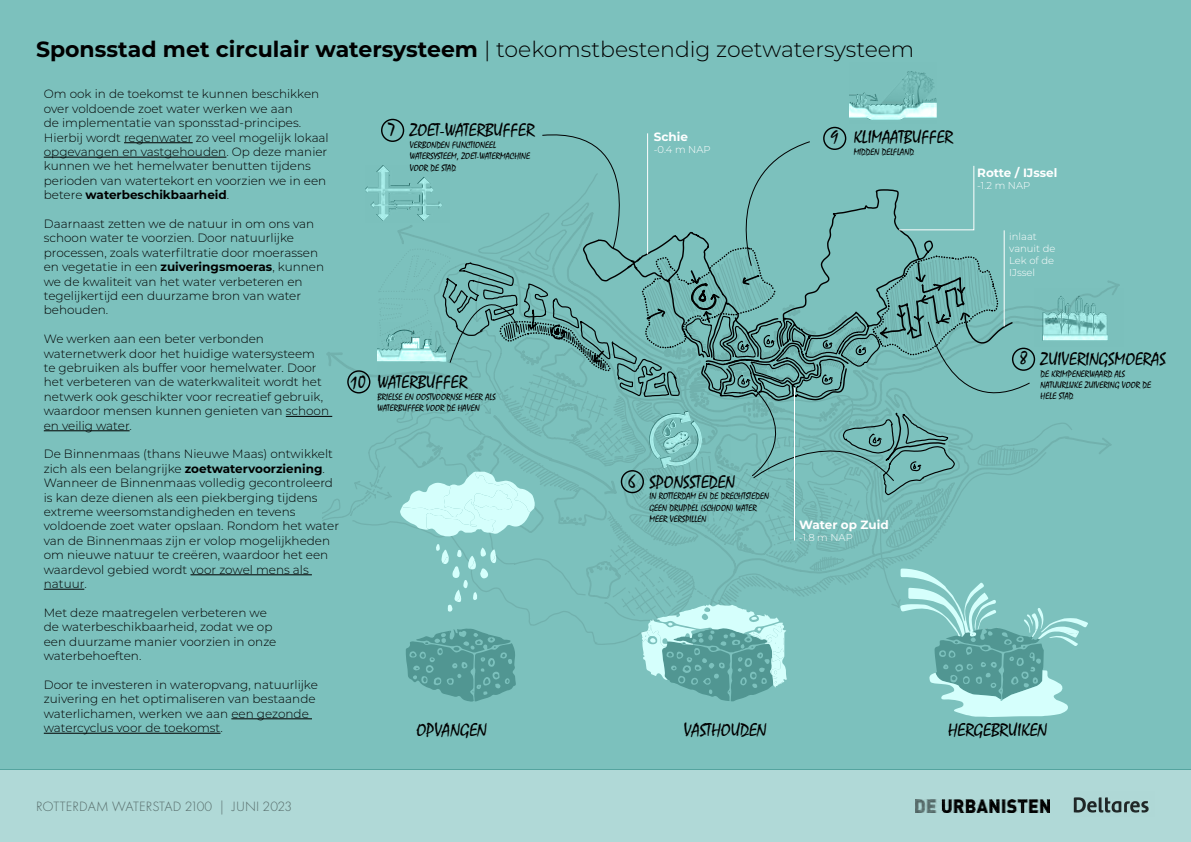
<style>
.page{position:relative;width:1191px;height:842px;background:#fff}
.page>*{position:absolute;margin:0;border:0;box-sizing:border-box;transform-origin:0 0}
.t1{font:300 22px "Montserrat";color:#000}
.t2{font:18.6px "Mistral";color:#000}
.t3{font:18.4px "Mistral";color:#000}
.t4{font:300 14px "Futura PT";color:#818181}
.t5{font:300 12px/14.4px "Montserrat";color:#000}
.t6{font:700 12px "Montserrat";color:#fff}
.t7{font:300 10px/12px "Montserrat";color:#fff}
.t8{font:9.5px/11.4px "Mistral";color:#000}
.s1{font-weight:700}
</style>
<div class="page">
<div style="left:0;top:0;width:1191px;height:770px;background:#7cc1bd"></div>
<div style="left:0;top:770px;width:1191px;height:72px;background:#b0d9d7"></div>
<div style="left:381px;top:119px;width:23px;height:23px;border:1px solid #000;border-radius:50%"></div>
<hr style="left:124px;top:142px;width:69px;height:1px;background:#000">
<hr style="left:44px;top:157px;width:182px;height:1px;background:#000">
<hr style="left:286px;top:416px;width:46px;height:1px;background:#000">
<hr style="left:44px;top:430px;width:86px;height:1px;background:#000">
<hr style="left:190px;top:574px;width:122px;height:1px;background:#000">
<hr style="left:44px;top:589px;width:40px;height:1px;background:#000">
<hr style="left:231px;top:718px;width:81px;height:1px;background:#000">
<hr style="left:44px;top:733px;width:176px;height:1px;background:#000">
<img style="left:849px;top:71px;width:87px;height:49px">
<svg style="left:322px;top:127px;width:798px;height:590px"></svg>
<hr style="left:794px;top:388px;width:1px;height:152px;background:#fff">
<hr style="left:647px;top:133px;width:1px;height:121px;background:#fff">
<hr style="left:1003px;top:230px;width:1px;height:96px;background:#fff">
<h1 class="t1" style="left:36px;top:35px;width:880px"><span class="s1">Sponsstad met circulair watersysteem</span> | toekomstbestendig zoetwatersysteem</h1>
<p class="t5" style="left:44px;top:86px;width:286px">Om ook in de toekomst te kunnen beschikken over voldoende zoet water werken we aan<br>de implementatie van sponsstad-principes.<br>Hierbij wordt regenwater zo veel mogelijk lokaal opgevangen en vastgehouden. Op deze manier kunnen we het hemelwater benutten tijdens perioden van watertekort en voorzien we in een betere <span class="s1">waterbeschikbaarheid</span>.</p>
<p class="t5" style="left:44px;top:216px;width:282px">Daarnaast zetten we de natuur in om ons van schoon water te voorzien. Door natuurlijke processen, zoals waterfiltratie door moerassen en vegetatie in een <span class="s1">zuiveringsmoeras</span>, kunnen we de kwaliteit van het water verbeteren en tegelijkertijd een duurzame bron van water behouden.</p>
<p class="t5" style="left:44px;top:331px;width:287px">We werken aan een beter verbonden waternetwerk door het huidige watersysteem te gebruiken als buffer voor hemelwater. Door het verbeteren van de waterkwaliteit wordt het netwerk ook geschikter voor recreatief gebruik, waardoor mensen kunnen genieten van schoon en veilig water.</p>
<p class="t5" style="left:44px;top:446px;width:297px">De Binnenmaas (thans Nieuwe Maas) ontwikkelt zich als een belangrijke <span class="s1">zoetwatervoorziening</span>.<br>Wanneer de Binnenmaas volledig gecontroleerd is kan deze dienen als een piekberging tijdens extreme weersomstandigheden en tevens voldoende zoet water opslaan. Rondom het water van de Binnenmaas zijn er volop mogelijkheden om nieuwe natuur te creëren, waardoor het een waardevol gebied wordt voor zowel mens als natuur.</p>
<p class="t5" style="left:44px;top:605px;width:234px">Met deze maatregelen verbeteren we de waterbeschikbaarheid, zodat we op een duurzame manier voorzien in onze waterbehoeften.</p>
<p class="t5" style="left:44px;top:677px;width:276px">Door te investeren in wateropvang, natuurlijke zuivering en het optimaliseren van bestaande waterlichamen, werken we aan een gezonde watercyclus voor de toekomst.</p>
<h3 class="t3" style="left:389px;top:118px;width:8px">7</h3>
<h3 class="t3" style="left:410px;top:120px;width:126px">ZOET-WATERBUFFER</h3>
<p class="t8" style="left:410px;top:139px;width:122px">VERBONDEN FUNCTIONEEL<br>WATERSYSTEEM, ZOET-WATERMACHINE<br>VOOR DE STAD</p>
<h3 class="t3" style="left:350px;top:371px;width:17px">10</h3>
<h3 class="t3" style="left:377px;top:371px;width:91px">WATERBUFFER</h3>
<p class="t8" style="left:377px;top:391px;width:120px">BRIELSE EN OOSTVOORNSE MEER ALS<br>WATERBUFFER VOOR DE HAVEN</p>
<p class="t6" style="left:653px;top:128px;width:36px">Schie</p>
<p class="t7" style="left:653px;top:143px;width:58px">-0.4 m NAP</p>
<h3 class="t3" style="left:628px;top:470px;width:9px">6</h3>
<h3 class="t3" style="left:649px;top:471px;width:87px">SPONSSTEDEN</h3>
<p class="t8" style="left:649px;top:491px;width:121px">IN ROTTERDAM EN DE DRECHTSTEDEN<br>GEEN DRUPPEL (SCHOON) WATER<br>MEER VERSPILLEN</p>
<h3 class="t3" style="left:831px;top:126px;width:9px">9</h3>
<h3 class="t3" style="left:853px;top:126px;width:101px">KLIMAATBUFFER</h3>
<p class="t8" style="left:853px;top:146px;width:62px">MIDDEN DELFLAND</p>
<p class="t6" style="left:977px;top:165px;width:82px">Rotte / IJssel</p>
<p class="t7" style="left:977px;top:180px;width:55px">-1.2 m NAP</p>
<p class="t7" style="left:1009px;top:230px;width:48px">inlaat vanuit de<br>Lek of de<br>IJssel</p>
<h3 class="t3" style="left:1019px;top:347px;width:10px">8</h3>
<h3 class="t3" style="left:1040px;top:348px;width:127px">ZUIVERINGSMOERAS</h3>
<p class="t8" style="left:1040px;top:368px;width:112px">DE KRIMPENERWAARD ALS<br>NATUURLIJKE ZUIVERING VOOR DE<br>HELE STAD</p>
<p class="t6" style="left:799px;top:516px;width:91px">Water op Zuid</p>
<p class="t7" style="left:799px;top:531px;width:55px">-1.8 m NAP</p>
<h2 class="t2" style="left:416px;top:719px;width:72px">OPVANGEN</h2>
<h2 class="t2" style="left:684px;top:719px;width:84px">VASTHOUDEN</h2>
<h2 class="t2" style="left:948px;top:719px;width:101px">HERGEBRUIKEN</h2>
<p class="t4" style="left:36px;top:798px;width:257px">ROTTERDAM WATERSTAD 2100 | JUNI 2023</p>
</div>
